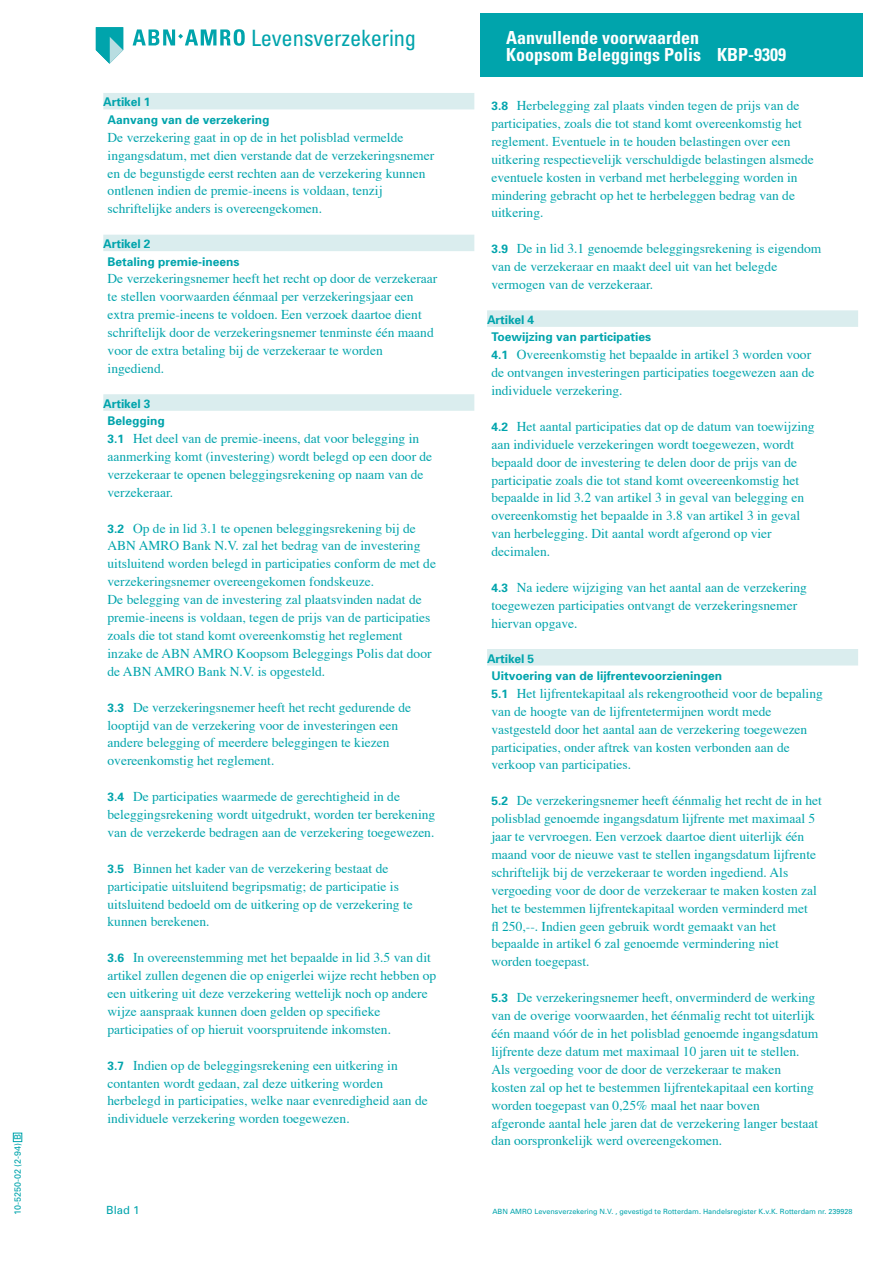
<style>
.page{position:relative;width:893px;height:1263px;background:#fff}
.page>*{position:absolute;margin:0;border:0;box-sizing:border-box;transform-origin:0 0}
.t1{font:condensed 22.5px "Univers";letter-spacing:-.01em;color:#00a4ac}
.t2{font:700 condensed 18px/17px "Univers";color:#fff}
.t3{font:13.5px/17.9px "Times";color:#00a4ac}
.t4{font:700 12px/17.4px "Univers";color:#00a4ac}
.t5{font:11.25px "Univers";color:#00a4ac}
.t6{font:9px "Univers";color:#00a4ac}
.t7{font:7.2px "Univers";color:#00a4ac}
.s1{font-family:"Univers";font-weight:700;font-size:12px}
</style>
<div class="page">
<div style="left:103px;top:93px;width:371px;height:16px;background:#daedee"></div>
<div style="left:103px;top:235px;width:371px;height:16px;background:#daedee"></div>
<div style="left:103px;top:394px;width:371px;height:17px;background:#daedee"></div>
<div style="left:487px;top:310px;width:371px;height:17px;background:#daedee"></div>
<div style="left:487px;top:649px;width:371px;height:16px;background:#daedee"></div>
<div style="left:13px;top:1133px;width:9px;height:9px;border:1px solid #00a4ac"></div>
<svg style="left:96px;top:27px;width:27px;height:37px"></svg>
<svg style="left:133px;top:29px;width:112px;height:17px"></svg>
<div style="left:480px;top:13px;width:383px;height:64px;background:#00a4ac"></div>
<p class="t6" style="left:13px;top:1215px;width:83px;rotate:-90deg">10-5250-02 (2-94) B</p>
<h1 class="t1" style="left:251px;top:23px;width:167px">Levensverzekering</h1>
<h2 class="t2" style="left:506px;top:29px;width:281px">Aanvullende voorwaarden<br>Koopsom Beleggings Polis KBP-9309</h2>
<p class="t4" style="left:108px;top:93px;width:164px;text-indent:-4px">Artikel 1<br>Aanvang van de verzekering</p>
<p class="t3" style="left:108px;top:129px;width:328px">De verzekering gaat in op de in het polisblad vermelde ingangsdatum, met dien verstande dat de verzekeringsnemer en de begunstigde eerst rechten aan de verzekering kunnen ontlenen indien de premie-ineens is voldaan, tenzij schriftelijke anders is overeengekomen.</p>
<p class="t4" style="left:108px;top:235px;width:134px;text-indent:-4px">Artikel 2<br>Betaling premie-ineens</p>
<p class="t3" style="left:108px;top:271px;width:331px">De verzekeringsnemer heeft het recht op door de verzekeraar te stellen voorwaarden éénmaal per verzekeringsjaar een extra premie-ineens te voldoen. Een verzoek daartoe dient schriftelijk door de verzekeringsnemer tenminste één maand voor de extra betaling bij de verzekeraar te worden ingediend.</p>
<p class="t4" style="left:108px;top:395px;width:59px;text-indent:-4px">Artikel 3<br>Belegging</p>
<p class="t3" style="left:108px;top:430px;width:326px"><span class="s1">3.1</span> Het deel van de premie-ineens, dat voor belegging in aanmerking komt (investering) wordt belegd op een door de verzekeraar te openen beleggingsrekening op naam van de verzekeraar.</p>
<p class="t3" style="left:108px;top:520px;width:330px"><span class="s1">3.2</span> Op de in lid 3.1 te openen beleggingsrekening bij de ABN AMRO Bank N.V. zal het bedrag van de investering uitsluitend worden belegd in participaties conform de met de verzekeringsnemer overeengekomen fondskeuze.<br>De belegging van de investering zal plaatsvinden nadat de premie-ineens is voldaan, tegen de prijs van de participaties zoals die tot stand komt overeenkomstig het reglement inzake de ABN AMRO Koopsom Beleggings Polis dat door de ABN AMRO Bank N.V. is opgesteld.</p>
<p class="t3" style="left:108px;top:699px;width:305px"><span class="s1">3.3</span> De verzekeringsnemer heeft het recht gedurende de looptijd van de verzekering voor de investeringen een andere belegging of meerdere beleggingen te kiezen overeenkomstig het reglement.</p>
<p class="t3" style="left:108px;top:788px;width:329px"><span class="s1">3.4</span> De participaties waarmede de gerechtigheid in de beleggingsrekening wordt uitgedrukt, worden ter berekening van de verzekerde bedragen aan de verzekering toegewezen.</p>
<p class="t3" style="left:108px;top:860px;width:307px"><span class="s1">3.5</span> Binnen het kader van de verzekering bestaat de participatie uitsluitend begripsmatig; de participatie is uitsluitend bedoeld om de uitkering op de verzekering te kunnen berekenen.</p>
<p class="t3" style="left:108px;top:949px;width:330px"><span class="s1">3.6</span> In overeenstemming met het bepaalde in lid 3.5 van dit artikel zullen degenen die op enigerlei wijze recht hebben op een uitkering uit deze verzekering wettelijk noch op andere wijze aanspraak kunnen doen gelden op specifieke participaties of op hieruit voorspruitende inkomsten.</p>
<p class="t3" style="left:108px;top:1057px;width:322px"><span class="s1">3.7</span> Indien op de beleggingsrekening een uitkering in contanten wordt gedaan, zal deze uitkering worden herbelegd in participaties, welke naar evenredigheid aan de individuele verzekering worden toegewezen.</p>
<p class="t3" style="left:491px;top:97px;width:324px"><span class="s1">3.8</span> Herbelegging zal plaats vinden tegen de prijs van de participaties, zoals die tot stand komt overeenkomstig het reglement. Eventuele in te houden belastingen over een uitkering respectievelijk verschuldigde belastingen alsmede eventuele kosten in verband met herbelegging worden in mindering gebracht op het te herbeleggen bedrag van de uitkering.</p>
<p class="t3" style="left:491px;top:241px;width:331px"><span class="s1">3.9</span> De in lid 3.1 genoemde beleggingsrekening is eigendom van de verzekeraar en maakt deel uit van het belegde vermogen van de verzekeraar.</p>
<p class="t4" style="left:491px;top:311px;width:161px;text-indent:-4px">Artikel 4<br>Toewijzing van participaties</p>
<p class="t3" style="left:491px;top:346px;width:325px"><span class="s1">4.1</span> Overeenkomstig het bepaalde in artikel 3 worden voor de ontvangen investeringen participaties toegewezen aan de individuele verzekering.</p>
<p class="t3" style="left:491px;top:418px;width:325px"><span class="s1">4.2</span> Het aantal participaties dat op de datum van toewijzing aan individuele verzekeringen wordt toegewezen, wordt bepaald door de investering te delen door de prijs van de participatie zoals die tot stand komt oveereenkomstig het bepaalde in lid 3.2 van artikel 3 in geval van belegging en overeenkomstig het bepaalde in 3.8 van artikel 3 in geval van herbelegging. Dit aantal wordt afgerond op vier decimalen.</p>
<p class="t3" style="left:491px;top:579px;width:317px"><span class="s1">4.3</span> Na iedere wijziging van het aantal aan de verzekering toegewezen participaties ontvangt de verzekeringsnemer hiervan opgave.</p>
<p class="t4" style="left:491px;top:649px;width:232px;text-indent:-4px">Artikel 5<br>Uitvoering van de lijfrentevoorzieningen</p>
<p class="t3" style="left:491px;top:685px;width:333px"><span class="s1">5.1</span> Het lijfrentekapitaal als rekengrootheid voor de bepaling van de hoogte van de lijfrentetermijnen wordt mede vastgesteld door het aantal aan de verzekering toegewezen participaties, onder aftrek van kosten verbonden aan de verkoop van participaties.</p>
<p class="t3" style="left:491px;top:792px;width:332px"><span class="s1">5.2</span> De verzekeringsnemer heeft éénmalig het recht de in het polisblad genoemde ingangsdatum lijfrente met maximaal 5 jaar te vervroegen. Een verzoek daartoe dient uiterlijk één maand voor de nieuwe vast te stellen ingangsdatum lijfrente schriftelijk bij de verzekeraar te worden ingediend. Als vergoeding voor de door de verzekeraar te maken kosten zal het te bestemmen lijfrentekapitaal worden verminderd met<br>fl 250,--. Indien geen gebruik wordt gemaakt van het bepaalde in artikel 6 zal genoemde vermindering niet worden toegepast.</p>
<p class="t3" style="left:491px;top:989px;width:328px"><span class="s1">5.3</span> De verzekeringsnemer heeft, onverminderd de werking van de overige voorwaarden, het éénmalig recht tot uiterlijk één maand vóór de in het polisblad genoemde ingangsdatum lijfrente deze datum met maximaal 10 jaren uit te stellen.<br>Als vergoeding voor de door de verzekeraar te maken kosten zal op het te bestemmen lijfrentekapitaal een korting worden toegepast van 0,25% maal het naar boven<br>afgeronde aantal hele jaren dat de verzekering langer bestaat dan oorspronkelijk werd overeengekomen.</p>
<p class="t5" style="left:106px;top:1203px;width:35px">Blad 1</p>
<p class="t7" style="left:492px;top:1207px;width:362px">ABN AMRO Levensverzekering N.V. , gevestigd te Rotterdam. Handelsregister K.v.K. Rotterdam nr. 239928</p>
</div>
